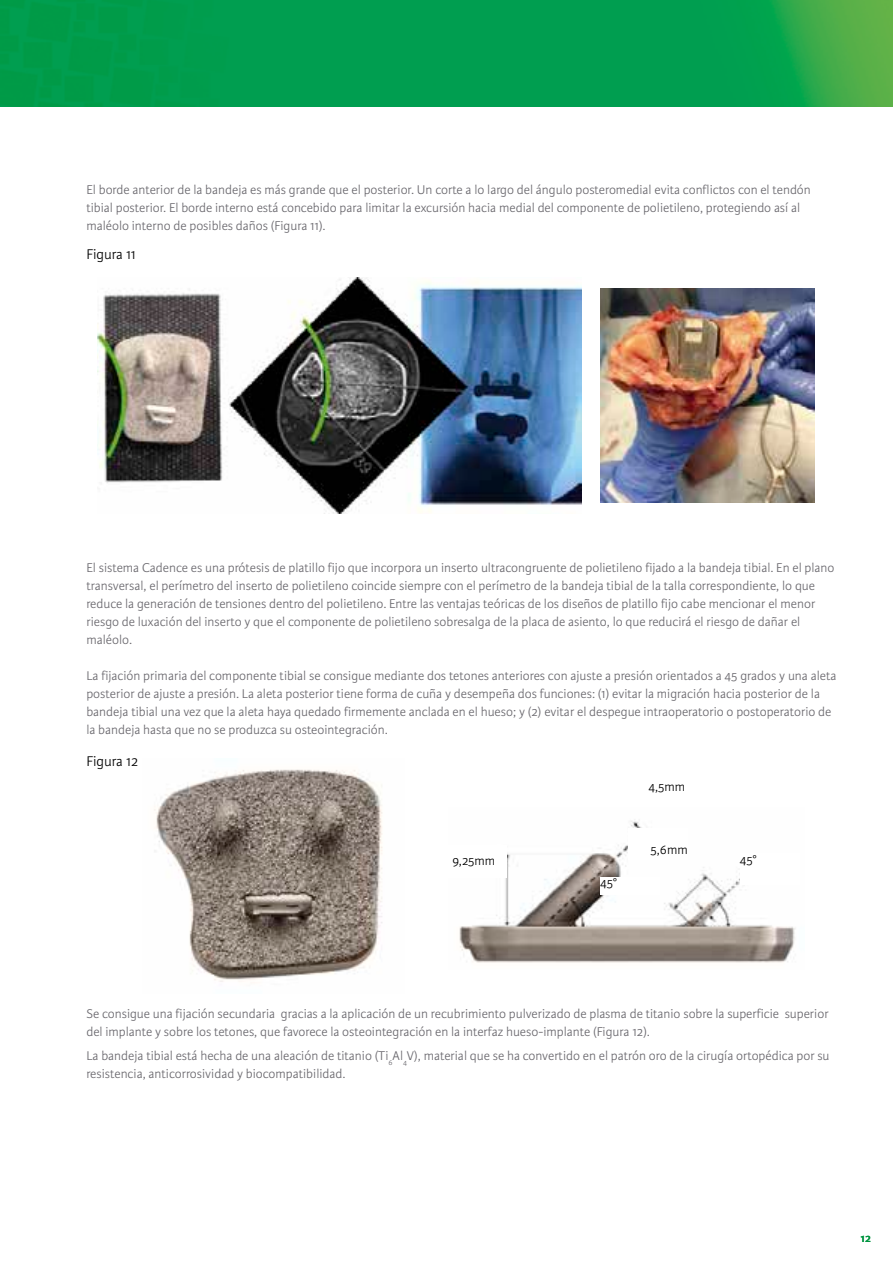
<style>
.page{position:relative;width:893px;height:1263px;background:#fff}
.page>*{position:absolute;margin:0;border:0;box-sizing:border-box;transform-origin:0 0}
.t1{font:300 15px "Karmina Sans";color:#000}
.t2{font:300 13.5px/18px "Karmina Sans";color:#68666c}
.t3{font:300 13.5px "Karmina Sans";color:#000}
.t4{font:600 12px "Karmina Sans";color:#009540}
</style>
<div class="page">
<img style="left:0;top:0;width:893px;height:106px">
<img style="left:459px;top:821px;width:337px;height:142px">
<img style="left:97px;top:277px;width:485px;height:237px">
<img style="left:600px;top:288px;width:214px;height:214px">
<img style="left:154px;top:769px;width:229px;height:213px">
<div style="left:600px;top:877px;width:60px;height:17px;background:#fff"></div>
<div style="left:441px;top:846px;width:65px;height:32px;background:#fff"></div>
<div style="left:628px;top:828px;width:60px;height:31px;background:#fff"></div>
<div style="left:740px;top:853px;width:60px;height:32px;background:#fff"></div>
<p class="t2" style="left:86px;top:181px;width:726px">El borde anterior de la bandeja es más grande que el posterior. Un corte a lo largo del ángulo posteromedial evita conflictos con el tendón tibial posterior. El borde interno está concebido para limitar la excursión hacia medial del componente de polietileno, protegiendo así al maléolo interno de posibles daños (Figura 11).</p>
<p class="t1" style="left:86px;top:246px;width:51px">Figura 11</p>
<p class="t2" style="left:86px;top:559px;width:750px">El sistema Cadence es una prótesis de platillo fijo que incorpora un inserto ultracongruente de polietileno fijado a la bandeja tibial. En el plano transversal, el perímetro del inserto de polietileno coincide siempre con el perímetro de la bandeja tibial de la talla correspondiente, lo que reduce la generación de tensiones dentro del polietileno. Entre las ventajas teóricas de los diseños de platillo fijo cabe mencionar el menor riesgo de luxación del inserto y que el componente de polietileno sobresalga de la placa de asiento, lo que reducirá el riesgo de dañar el maléolo.</p>
<p class="t2" style="left:86px;top:667px;width:751px">La fijación primaria del componente tibial se consigue mediante dos tetones anteriores con ajuste a presión orientados a 45 grados y una aleta posterior de ajuste a presión. La aleta posterior tiene forma de cuña y desempeña dos funciones: (1) evitar la migración hacia posterior de la bandeja tibial una vez que la aleta haya quedado firmemente anclada en el hueso; y (2) evitar el despegue intraoperatorio o postoperatorio de la bandeja hasta que no se produzca su osteointegración.</p>
<p class="t1" style="left:86px;top:752px;width:53px">Figura 12</p>
<p class="t3" style="left:452px;top:853px;width:45px">9,25mm</p>
<p class="t3" style="left:600px;top:875px;width:18px">45°</p>
<p class="t3" style="left:648px;top:779px;width:38px">4,5mm</p>
<p class="t3" style="left:655px;top:779px;width:4px">.</p>
<p class="t3" style="left:650px;top:842px;width:39px">5,6mm</p>
<p class="t3" style="left:657px;top:842px;width:4px">.</p>
<p class="t3" style="left:740px;top:852px;width:18px">45°</p>
<p class="t2" style="left:86px;top:1004px;width:744px">Se consigue una fijación secundaria gracias a la aplicación de un recubrimiento pulverizado de plasma de titanio sobre la superficie superior del implante y sobre los tetones, que favorece la osteointegración en la interfaz hueso-implante (Figura 12).</p>
<p class="t2" style="left:86px;top:1047px;width:745px">La bandeja tibial está hecha de una aleación de titanio (Ti<sub>6</sub>Al<sub>4</sub>V), material que se ha convertido en el patrón oro de la cirugía ortopédica por su resistencia, anticorrosividad y biocompatibilidad.</p>
<p class="t4" style="left:860px;top:1231px;width:12px">12</p>
</div>
